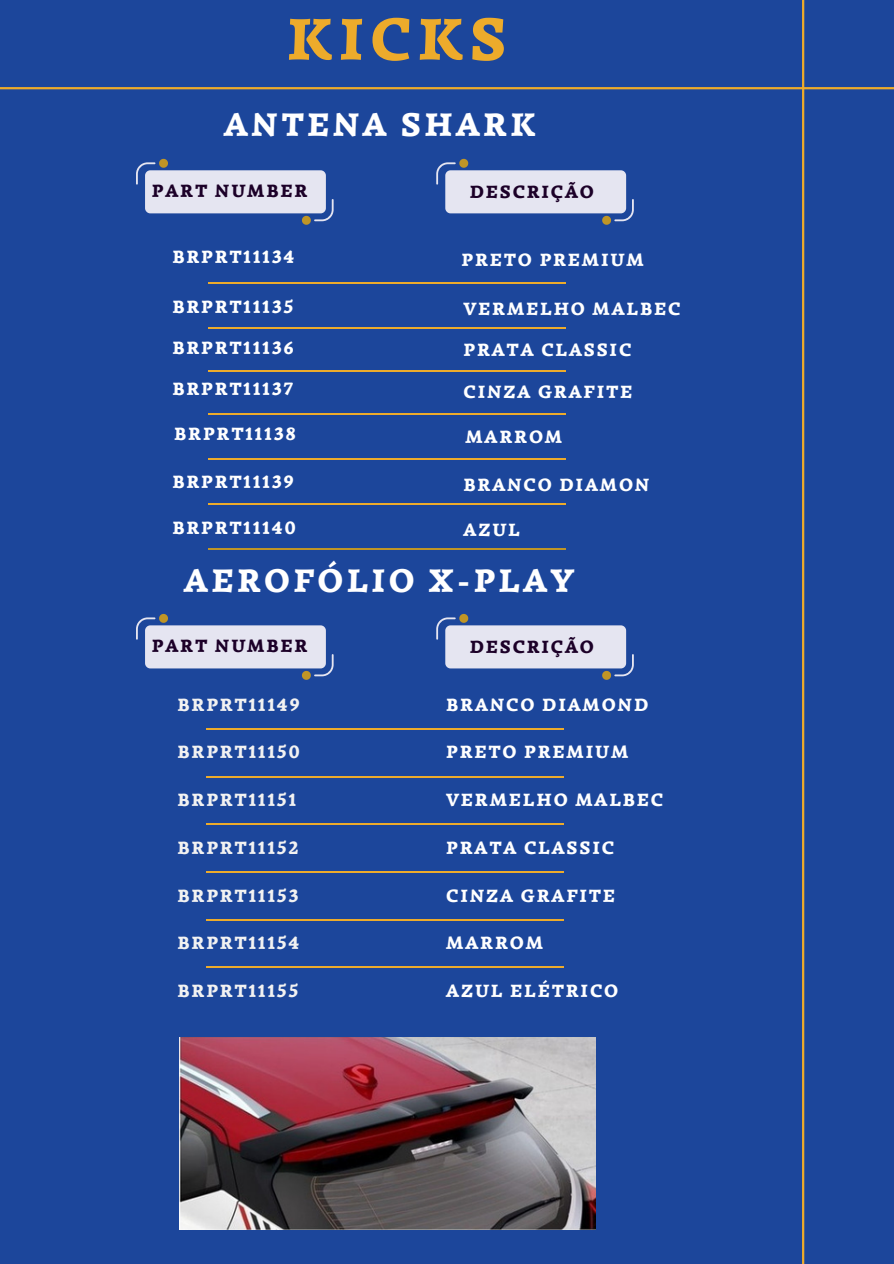
<style>
.page{position:relative;width:894px;height:1264px;background:#fff}
.page>*{position:absolute;margin:0;border:0;box-sizing:border-box;transform-origin:0 0}
.t1{font:900 60px "Simonetta";letter-spacing:.105em;color:#edab2b}
.t2{font:italic 900 33px "Simonetta";letter-spacing:.105em;color:#fff}
.t3{font:italic 900 18px "Simonetta";letter-spacing:.105em;color:#fff}
.t4{font:italic 900 18px "Simonetta";letter-spacing:.105em;color:#f2f2f2}
.t5{font:italic 900 18px "Simonetta";letter-spacing:.105em;color:#1c0028}
</style>
<div class="page">
<div style="left:0;top:0;width:893px;height:1263px;background:#1c469b"></div>
<hr style="left:801px;top:0;width:3px;height:1263px;background:#edab2b">
<hr style="left:0;top:87px;width:893px;height:2px;background:#edab2b">
<hr style="left:208px;top:282px;width:357px;height:2px;background:#edab2b">
<hr style="left:208px;top:327px;width:357px;height:2px;background:#edab2b">
<hr style="left:208px;top:370px;width:357px;height:2px;background:#edab2b">
<hr style="left:208px;top:413px;width:357px;height:2px;background:#edab2b">
<svg style="left:136px;top:159px;width:197px;height:66px"></svg>
<svg style="left:436px;top:159px;width:197px;height:66px"></svg>
<hr style="left:208px;top:458px;width:357px;height:1px;background:#edab2b">
<hr style="left:208px;top:503px;width:357px;height:2px;background:#edab2b">
<hr style="left:208px;top:548px;width:357px;height:1px;background:#bf9526">
<hr style="left:206px;top:728px;width:357px;height:1px;background:#edab2b">
<hr style="left:206px;top:775px;width:357px;height:2px;background:#edab2b">
<hr style="left:206px;top:823px;width:357px;height:2px;background:#edab2b">
<hr style="left:206px;top:871px;width:357px;height:1px;background:#edab2b">
<hr style="left:206px;top:918px;width:357px;height:2px;background:#edab2b">
<svg style="left:136px;top:614px;width:197px;height:66px"></svg>
<svg style="left:436px;top:614px;width:197px;height:66px"></svg>
<hr style="left:206px;top:966px;width:357px;height:2px;background:#edab2b">
<img style="left:180px;top:1037px;width:415px;height:192px">
<h1 class="t1" style="left:287px;top:2px;width:221px">KICKS</h1>
<p class="t2" style="left:224px;top:104px;width:313px">ANTENA SHARK</p>
<p class="t5" style="left:152px;top:180px;width:157px">PART NUMBER</p>
<p class="t5" style="left:469px;top:181px;width:126px">DESCRIÇÃO</p>
<p class="t3" style="left:172px;top:246px;width:124px">BRPRT11134</p>
<p class="t3" style="left:461px;top:248px;width:183px">PRETO PREMIUM</p>
<p class="t3" style="left:172px;top:295px;width:123px">BRPRT11135</p>
<p class="t3" style="left:172px;top:336px;width:123px">BRPRT11136</p>
<p class="t3" style="left:172px;top:377px;width:122px">BRPRT11137</p>
<p class="t3" style="left:174px;top:423px;width:123px">BRPRT11138</p>
<p class="t3" style="left:463px;top:298px;width:218px">VERMELHO MALBEC</p>
<p class="t3" style="left:463px;top:339px;width:169px">PRATA CLASSIC</p>
<p class="t3" style="left:463px;top:381px;width:170px">CINZA GRAFITE</p>
<p class="t3" style="left:465px;top:425px;width:98px">MARROM</p>
<p class="t3" style="left:172px;top:471px;width:123px">BRPRT11139</p>
<p class="t3" style="left:172px;top:516px;width:125px">BRPRT11140</p>
<p class="t3" style="left:463px;top:473px;width:187px">BRANCO DIAMON</p>
<p class="t3" style="left:463px;top:519px;width:58px">AZUL</p>
<p class="t2" style="left:184px;top:560px;width:391px">AEROFÓLIO X-PLAY</p>
<p class="t5" style="left:152px;top:635px;width:157px">PART NUMBER</p>
<p class="t5" style="left:469px;top:636px;width:126px">DESCRIÇÃO</p>
<p class="t4" style="left:177px;top:693px;width:124px">BRPRT11149</p>
<p class="t3" style="left:446px;top:693px;width:203px">BRANCO DIAMOND</p>
<p class="t4" style="left:177px;top:741px;width:124px">BRPRT11150</p>
<p class="t4" style="left:177px;top:788px;width:120px">BRPRT11151</p>
<p class="t4" style="left:177px;top:836px;width:123px">BRPRT11152</p>
<p class="t4" style="left:177px;top:884px;width:123px">BRPRT11153</p>
<p class="t3" style="left:446px;top:741px;width:183px">PRETO PREMIUM</p>
<p class="t3" style="left:446px;top:788px;width:218px">VERMELHO MALBEC</p>
<p class="t3" style="left:446px;top:836px;width:169px">PRATA CLASSIC</p>
<p class="t3" style="left:446px;top:884px;width:170px">CINZA GRAFITE</p>
<p class="t4" style="left:177px;top:931px;width:124px">BRPRT11154</p>
<p class="t3" style="left:446px;top:931px;width:98px">MARROM</p>
<p class="t4" style="left:177px;top:979px;width:123px">BRPRT11155</p>
<p class="t3" style="left:446px;top:979px;width:173px">AZUL ELÉTRICO</p>
</div>
